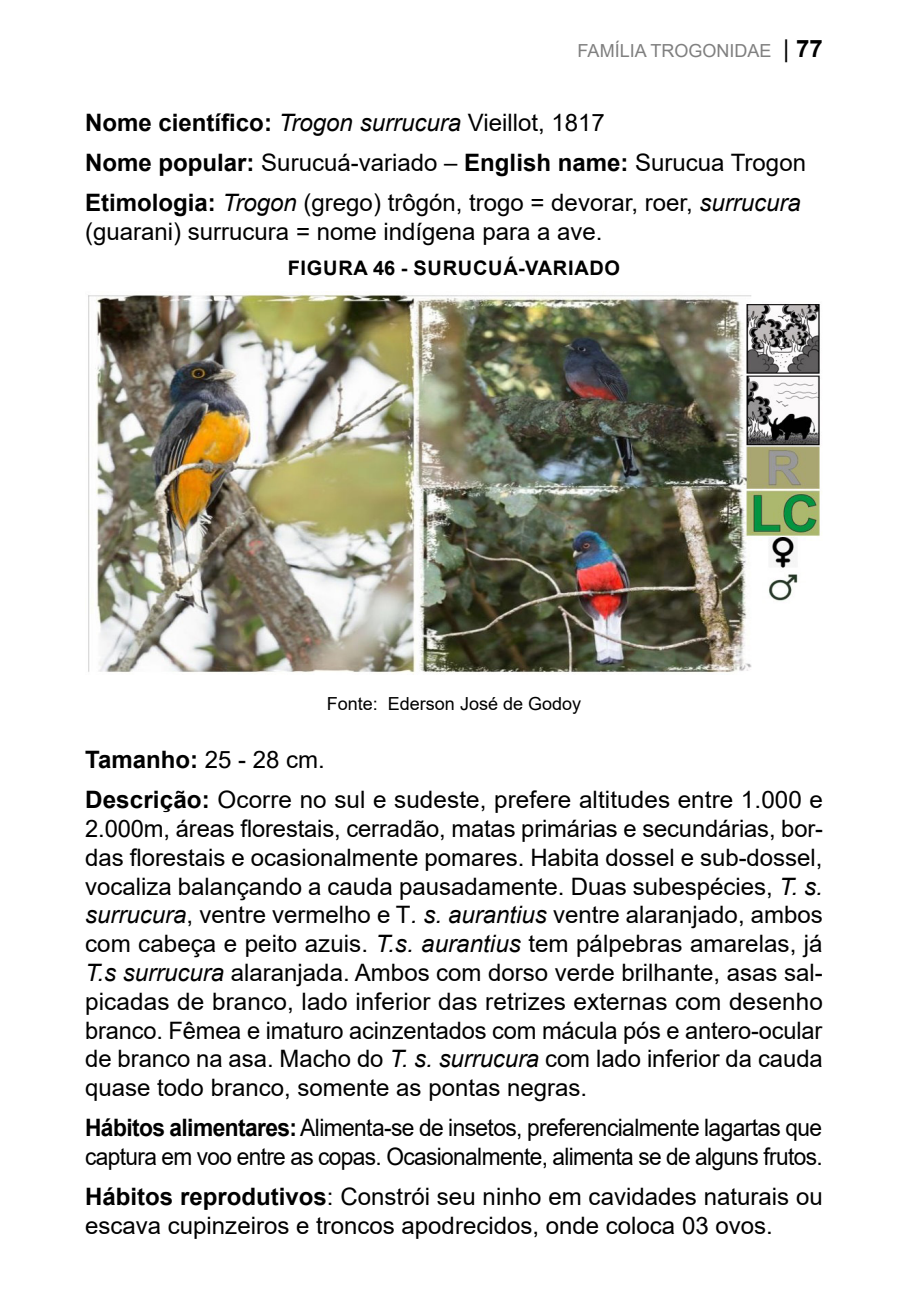
<style>
.page{position:relative;width:908px;height:1304px;background:#fff}
.page>*{position:absolute;margin:0;border:0;box-sizing:border-box;transform-origin:0 0}
.t1{font:24px/28.8px "Arial";color:#000}
.t2{font:24px/28.8px "Arial";letter-spacing:-.025em;color:#000;scale:.95 1}
.t3{font:700 20px "Arial";letter-spacing:.035em;color:#000}
.t4{font:18px "Arial";color:#000}
.t5{font:18px "Arial";color:#808080}
.s1{font-size:24px;color:#000}
.s2{font-weight:700;font-size:24px;color:#000}
.s3{font-weight:700}
.s4{font-style:italic}
</style>
<div class="page">
<img style="left:88px;top:293px;width:732px;height:381px">
<p class="t5" style="left:577px;top:38px;width:246px">FAMÍLIA TROGONIDAE <span class="s1">|</span> <span class="s2">77</span></p>
<p class="t1" style="left:85px;top:102px;width:722px;line-height:40.2px"><span class="s3">Nome científico:</span> <span class="s4">Trogon surrucura</span> Vieillot, 1817<br><span class="s3">Nome popular:</span> Surucuá-variado – <span class="s3">English name:</span> Surucua Trogon<br><span class="s3">Etimologia:</span> <span class="s4">Trogon</span> (grego) trôgón, trogo = devorar, roer, <span class="s4">surrucura</span></p>
<p class="t1" style="left:85px;top:217px;width:518px">(guarani) surrucura = nome indígena para a ave.</p>
<p class="t3" style="left:287px;top:254px;width:334px">FIGURA 46 - SURUCUÁ-VARIADO</p>
<p class="t4" style="left:326px;top:692px;width:256px">Fonte: Ederson José de Godoy</p>
<p class="t1" style="left:85px;top:739px;width:739px;line-height:40.2px"><span class="s3">Tamanho:</span> 25 - 28 cm.<br><span class="s3">Descrição:</span> Ocorre no sul e sudeste, prefere altitudes entre 1.000 e</p>
<p class="t1" style="left:85px;top:814px;width:739px;text-align:justify">2.000m, áreas florestais, cerradão, matas primárias e secundárias, bor&shy;das florestais e ocasionalmente pomares. Habita dossel e sub-dossel, vocaliza balançando a cauda pausadamente. Duas subespécies, <span class="s4">T. s. surrucura</span>, ventre vermelho e T<span class="s4">. s. aurantius</span> ventre alaranjado, ambos com cabeça e peito azuis. <span class="s4">T.s. aurantius</span> tem pálpebras amarelas, já <span class="s4">T.s surrucura</span> alaranjada. Ambos com dorso verde brilhante, asas sal&shy;picadas de branco, lado inferior das retrizes externas com desenho branco. Fêmea e imaturo acinzentados com mácula pós e antero-ocular de branco na asa. Macho do <span class="s4">T. s. surrucura</span> com lado inferior da cauda quase todo branco, somente as pontas negras.</p>
<p class="t2" style="left:85px;top:1113px;width:777px"><span class="s3">Hábitos alimentares:</span> Alimenta-se de insetos, preferencialmente lagartas que captura em voo entre as copas. Ocasionalmente, alimenta se de alguns frutos.</p>
<p class="t1" style="left:85px;top:1182px;width:739px"><span class="s3">Hábitos reprodutivos</span>: Constrói seu ninho em cavidades naturais ou escava cupinzeiros e troncos apodrecidos, onde coloca 03 ovos.</p>
</div>
